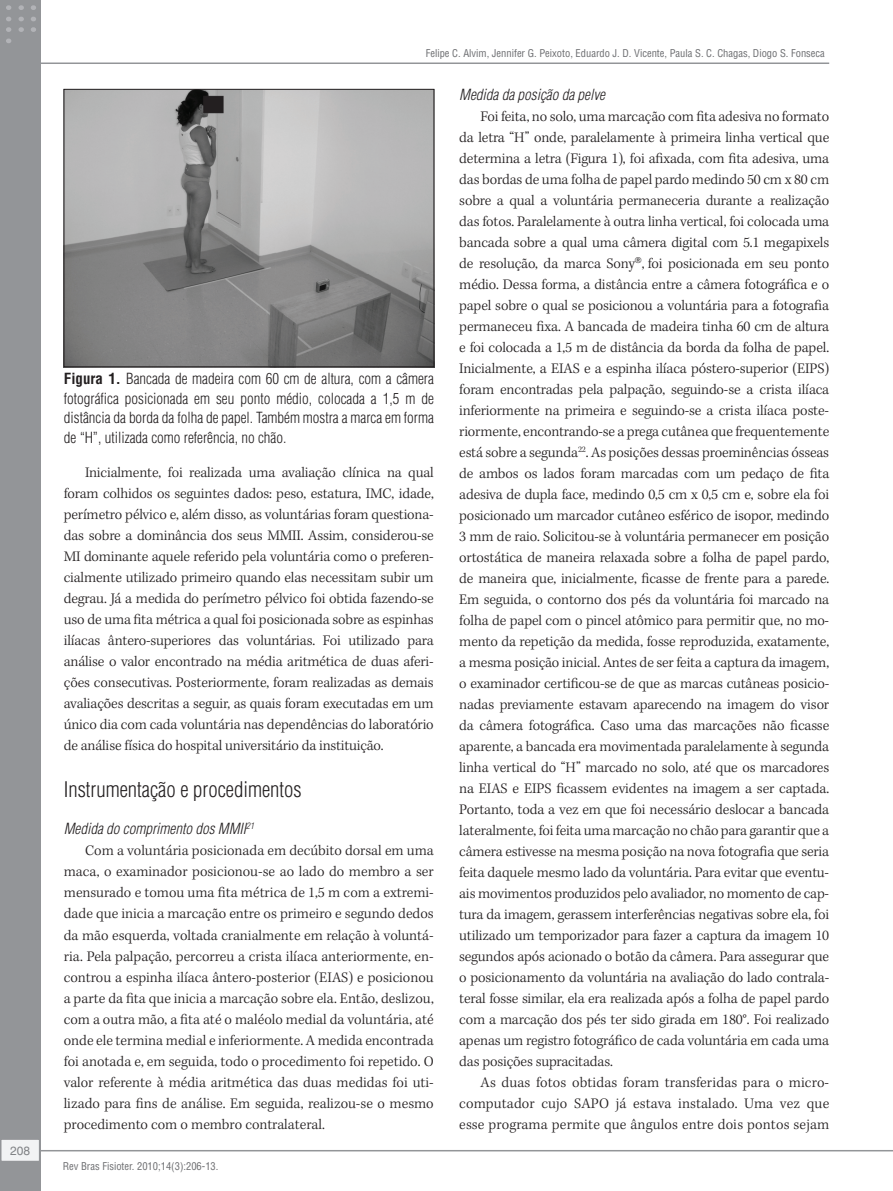
<style>
.page{position:relative;width:893px;height:1191px;background:#fff}
.page>*{position:absolute;margin:0;border:0;box-sizing:border-box;transform-origin:0 0}
.t1{font:300 condensed 21px "Helvetica LT Std";color:#231f20}
.t2{font:300 15px/21px "Kepler Std";letter-spacing:-.005em;color:#231f20;text-align:justify}
.t3{font:300 condensed 15px/19.5px "Helvetica LT Std";color:#231f20;text-align:justify}
.t4{font:italic 300 condensed 15px "Helvetica LT Std";color:#231f20}
.t5{font:12px "Helvetica LT Std";color:#808285}
.t6{font:condensed 10.5px "Helvetica LT Std";color:#6c6d70}
.s1{font-weight:700}
</style>
<div class="page">
<img style="left:66px;top:91px;width:366px;height:274px">
<div style="left:64px;top:89px;width:370px;height:278px;border:1px solid #231f20"></div>
<hr style="left:14px;top:1150px;width:879px;height:1px;background:#939598">
<hr style="left:13px;top:62px;width:816px;height:2px;background:#939598">
<div style="left:0;top:0;width:40px;height:1191px;background:#939598"></div>
<div style="left:1px;top:1139px;width:39px;height:22px;background:#f2f3f4"></div>
<div style="left:0;top:1138px;width:40px;height:24px;border:2px solid #939598"></div>
<svg style="left:6px;top:39px;width:5px;height:4px"></svg>
<svg style="left:6px;top:27px;width:5px;height:5px"></svg>
<svg style="left:6px;top:17px;width:5px;height:4px"></svg>
<svg style="left:6px;top:5px;width:5px;height:5px"></svg>
<svg style="left:19px;top:27px;width:5px;height:5px"></svg>
<svg style="left:19px;top:17px;width:5px;height:4px"></svg>
<svg style="left:19px;top:5px;width:5px;height:5px"></svg>
<svg style="left:31px;top:27px;width:5px;height:5px"></svg>
<svg style="left:31px;top:17px;width:5px;height:4px"></svg>
<svg style="left:31px;top:5px;width:5px;height:5px"></svg>
<p class="t5" style="left:10px;top:1143px;width:22px">208</p>
<p class="t6" style="left:426px;top:46px;width:401px">Felipe C. Alvim, Jennifer G. Peixoto, Eduardo J. D. Vicente, Paula S. C. Chagas, Diogo S. Fonseca</p>
<p class="t3" style="left:64px;top:369px;width:371px"><span class="s1">Figura 1.</span> Bancada de madeira com 60 cm de altura, com a câmera fotográfica posicionada em seu ponto médio, colocada a 1,5 m de distância da borda da folha de papel. Também mostra a marca em forma de “H”, utilizada como referência, no chão.</p>
<p class="t2" style="left:64px;top:463px;width:371px;text-indent:21px">Inicialmente, foi realizada uma avaliação clínica na qual foram colhidos os seguintes dados: peso, estatura, IMC, idade, perímetro pélvico e, além disso, as voluntárias foram questiona&shy;das sobre a dominância dos seus MMII. Assim, considerou-se MI dominante aquele referido pela voluntária como o preferen&shy;cialmente utilizado primeiro quando elas necessitam subir um degrau. Já a medida do perímetro pélvico foi obtida fazendo-se uso de uma fita métrica a qual foi posicionada sobre as espinhas ilíacas ântero-superiores das voluntárias. Foi utilizado para análise o valor encontrado na média aritmética de duas aferi&shy;ções consecutivas. Posteriormente, foram realizadas as demais avaliações descritas a seguir, as quais foram executadas em um único dia com cada voluntária nas dependências do laboratório de análise física do hospital universitário da instituição.</p>
<h1 class="t1" style="left:64px;top:776px;width:239px">Instrumentação e procedimentos</h1>
<p class="t4" style="left:64px;top:819px;width:192px">Medida do comprimento dos MMII<sup>21</sup></p>
<p class="t2" style="left:64px;top:841px;width:371px;text-indent:21px">Com a voluntária posicionada em decúbito dorsal em uma maca, o examinador posicionou-se ao lado do membro a ser mensurado e tomou uma fita métrica de 1,5 m com a extremi&shy;dade que inicia a marcação entre os primeiro e segundo dedos da mão esquerda, voltada cranialmente em relação à voluntá&shy;ria. Pela palpação, percorreu a crista ilíaca anteriormente, en&shy;controu a espinha ilíaca ântero-posterior (EIAS) e posicionou a parte da fita que inicia a marcação sobre ela. Então, deslizou, com a outra mão, a fita até o maléolo medial da voluntária, até onde ele termina medial e inferiormente. A medida encontrada foi anotada e, em seguida, todo o procedimento foi repetido. O valor referente à média aritmética das duas medidas foi uti&shy;lizado para fins de análise. Em seguida, realizou-se o mesmo procedimento com o membro contralateral.</p>
<p class="t6" style="left:63px;top:1160px;width:157px">Rev Bras Fisioter. 2010;14(3):206-13.</p>
<p class="t4" style="left:459px;top:85px;width:147px">Medida da posição da pelve</p>
<p class="t2" style="left:459px;top:107px;width:372px;text-indent:21px">Foi feita, no solo, uma marcação com fita adesiva no formato da letra “H” onde, paralelamente à primeira linha vertical que determina a letra (Figura 1), foi afixada, com fita adesiva, uma das bordas de uma folha de papel pardo medindo 50 cm x 80 cm sobre a qual a voluntária permaneceria durante a realização das fotos. Paralelamente à outra linha vertical, foi colocada uma bancada sobre a qual uma câmera digital com 5.1 megapixels de resolução, da marca Sony , foi posicionada em seu ponto médio. Dessa forma, a distância entre a câmera fotográfica e o papel sobre o qual se posicionou a voluntária para a fotografia permaneceu fixa. A bancada de madeira tinha 60 cm de altura e foi colocada a 1,5 m de distância da borda da folha de papel.<br>Inicialmente, a EIAS e a espinha ilíaca póstero-superior (EIPS) foram encontradas pela palpação, seguindo-se a crista ilíaca inferiormente na primeira e seguindo-se a crista ilíaca poste&shy;riormente, encontrando-se a prega cutânea que frequentemente está sobre a segunda<sup>22</sup>. As posições dessas proeminências ósseas de ambos os lados foram marcadas com um pedaço de fita adesiva de dupla face, medindo 0,5 cm x 0,5 cm e, sobre ela foi posicionado um marcador cutâneo esférico de isopor, medindo 3 mm de raio. Solicitou-se à voluntária permanecer em posição ortostática de maneira relaxada sobre a folha de papel pardo, de maneira que, inicialmente, ficasse de frente para a parede.<br>Em seguida, o contorno dos pés da voluntária foi marcado na folha de papel com o pincel atômico para permitir que, no mo&shy;mento da repetição da medida, fosse reproduzida, exatamente, a mesma posição inicial. Antes de ser feita a captura da imagem, o examinador certificou-se de que as marcas cutâneas posicio&shy;nadas previamente estavam aparecendo na imagem do visor da câmera fotográfica. Caso uma das marcações não ficasse aparente, a bancada era movimentada paralelamente à segunda linha vertical do “H” marcado no solo, até que os marcadores na EIAS e EIPS ficassem evidentes na imagem a ser captada.<br>Portanto, toda a vez em que foi necessário deslocar a bancada lateralmente, foi feita uma marcação no chão para garantir que a câmera estivesse na mesma posição na nova fotografia que seria feita daquele mesmo lado da voluntária. Para evitar que eventu&shy;ais movimentos produzidos pelo avaliador, no momento de cap&shy;tura da imagem, gerassem interferências negativas sobre ela, foi utilizado um temporizador para fazer a captura da imagem 10 segundos após acionado o botão da câmera. Para assegurar que o posicionamento da voluntária na avaliação do lado contrala&shy;teral fosse similar, ela era realizada após a folha de papel pardo com a marcação dos pés ter sido girada em 180°. Foi realizado apenas um registro fotográfico de cada voluntária em cada uma das posições supracitadas.</p>
<p class="t2" style="left:459px;top:1073px;width:371px;text-indent:21px">As duas fotos obtidas foram transferidas para o micro&shy;computador cujo SAPO já estava instalado. Uma vez que esse programa permite que ângulos entre dois pontos sejam</p>
</div>
